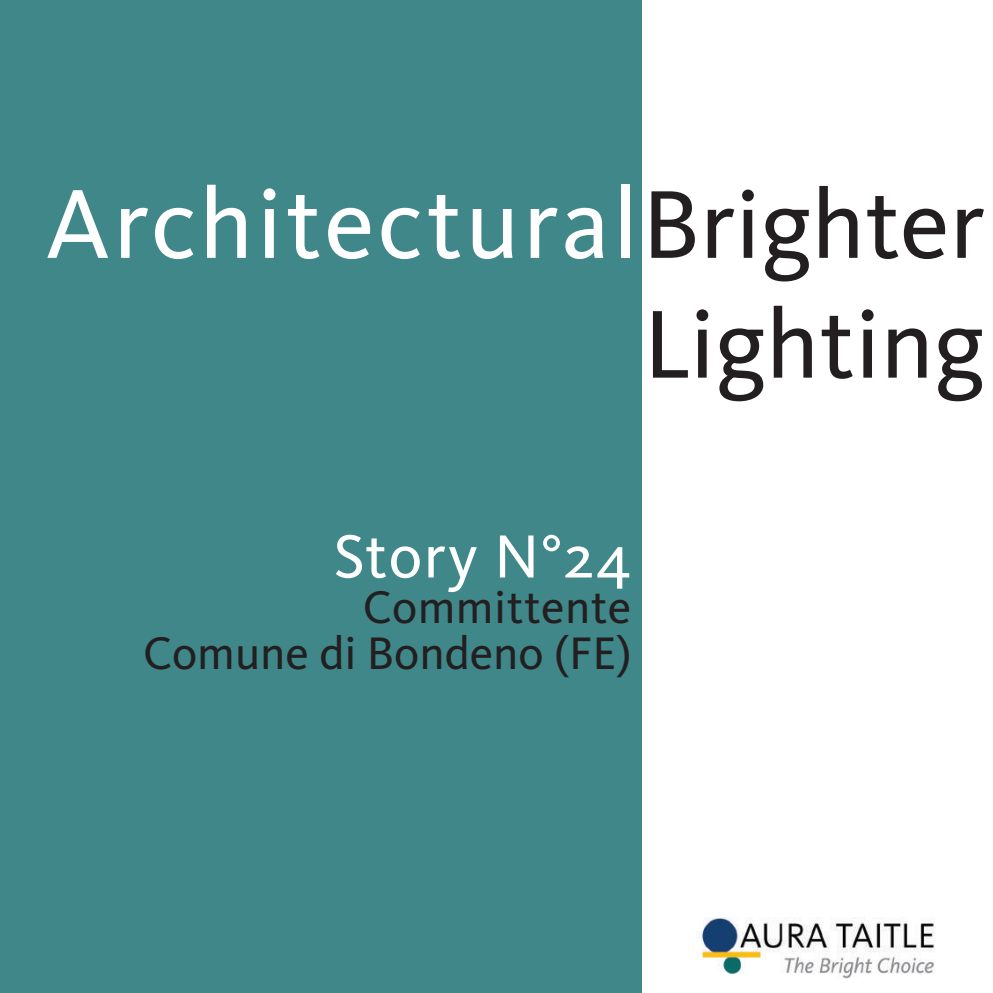
<style>
.page{position:relative;width:993px;height:993px;background:#fff}
.page>*{position:absolute;margin:0;border:0;box-sizing:border-box;transform-origin:0 0}
.t1{font:101.5px "Kievit Pro";letter-spacing:.03em;color:#fff}
.t2{font:99.75px "Kievit Pro";color:#231f20}
.t3{font:63px "Kievit Pro";letter-spacing:.02em;color:#fff}
.t4{font:47.25px/45.5px "Kievit Pro";color:#231f20;text-align:right}
.s1{font-size:99.75px;color:#231f20}
</style>
<div class="page">
<div style="left:0;top:0;width:641px;height:992px;background:#408789"></div>
<img style="left:701px;top:917px;width:234px;height:60px">
<h1 class="t1" style="left:45px;top:163px;width:940px">Architectural <span class="s1">Brighter</span></h1>
<h2 class="t2" style="left:643px;top:284px;width:343px">Lighting</h2>
<h3 class="t3" style="left:333px;top:518px;width:299px">Story N°24</h3>
<p class="t4" style="left:143px;top:584px;width:489px">Committente<br>Comune di Bondeno (FE)</p>
</div>
